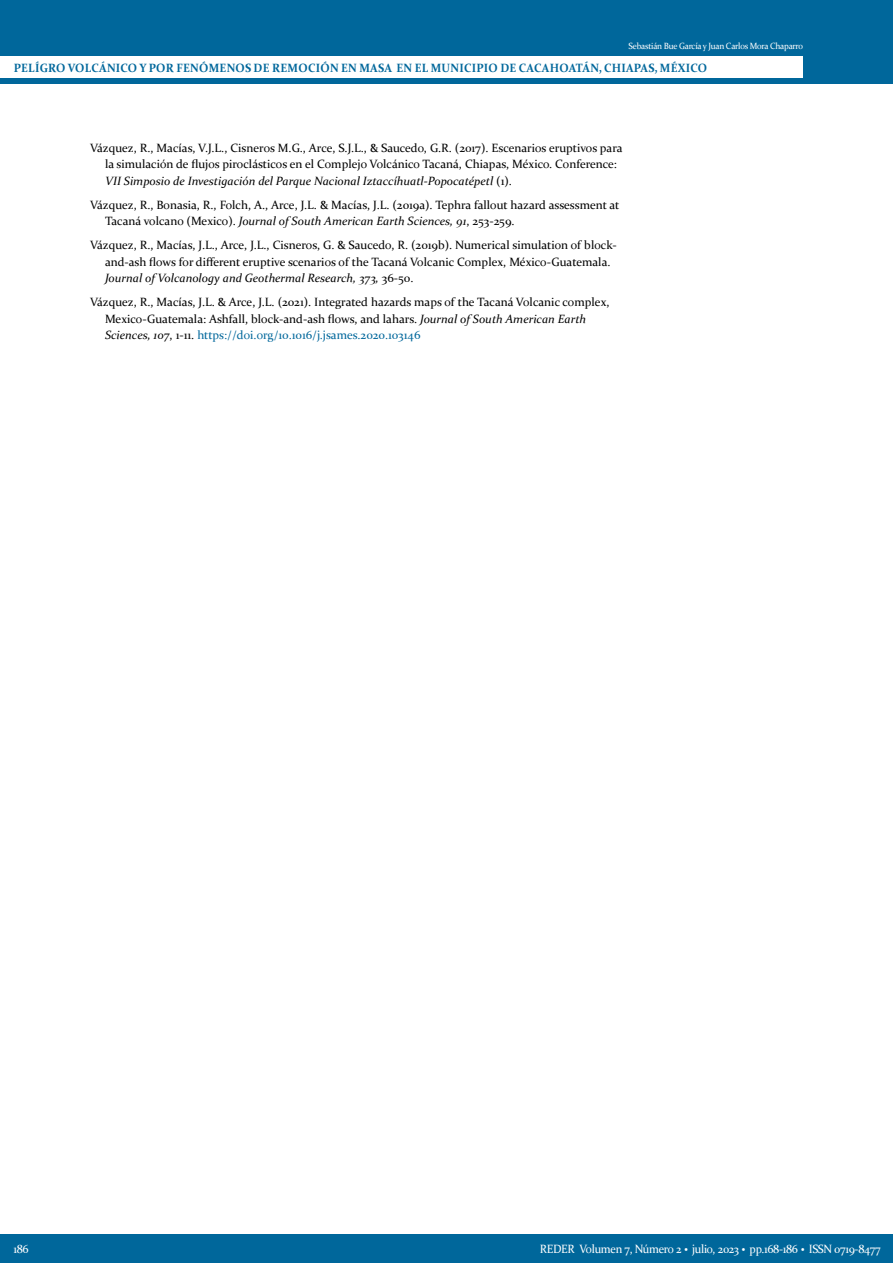
<style>
.page{position:relative;width:893px;height:1263px;background:#fff}
.page>*{position:absolute;margin:0;border:0;box-sizing:border-box;transform-origin:0 0}
.Referencias{font:12px/16.5px "Constantia";color:#000}
.t1{font:700 12px "Constantia";letter-spacing:.02em;color:#00679b;scale:.95 1}
.t2{font:12px "Constantia";letter-spacing:-.025em;color:#fff;scale:.95 1}
.t3{font:9px "Constantia";letter-spacing:-.025em;color:#fff;scale:.95 1}
.s1{font-style:italic}
.s2{color:#00679b}
.s3{font-weight:700;font-size:18px}
</style>
<div class="page">
<div style="left:0;top:0;width:893px;height:84px;background:#00679b"></div>
<div style="left:0;top:56px;width:803px;height:22px;background:#fff"></div>
<div style="left:0;top:1234px;width:893px;height:29px;background:#00679b"></div>
<p class="t3" style="left:629px;top:40px;width:185px">Sebastián Bue García y Juan Carlos Mora Chaparro</p>
<p class="t1" style="left:14px;top:59px;width:731px">PELÍGRO VOLCÁNICO Y POR FENÓMENOS DE REMOCIÓN EN MASA EN EL MUNICIPIO DE CACAHOATÁN, CHIAPAS, MÉXICO</p>
<p class="Referencias" style="left:105px;top:139px;width:519px;text-indent:-15px">Vázquez, R., Macías, V.J.L., Cisneros M.G., Arce, S.J.L., &amp; Saucedo, G.R. (2017). Escenarios eruptivos para la simulación de flujos piroclásticos en el Complejo Volcánico Tacaná, Chiapas, México. Conference:<br><span class="s1">VII Simposio de Investigación del Parque Nacional Iztaccíhuatl-Popocatépetl</span> (1).</p>
<p class="Referencias" style="left:105px;top:196px;width:516px;text-indent:-15px">Vázquez, R., Bonasia, R., Folch, A., Arce, J.L. &amp; Macías, J.L. (2019a). Tephra fallout hazard assessment at<br>Tacaná volcano (Mexico). <span class="s1">Journal of South American Earth Sciences, 91</span>, 253-259.</p>
<p class="Referencias" style="left:105px;top:236px;width:513px;text-indent:-15px">Vázquez, R., Macías, J.L., Arce, J.L., Cisneros, G. &amp; Saucedo, R. (2019b). Numerical simulation of block&shy;and-ash flows for different eruptive scenarios of the Tacaná Volcanic Complex, México-Guatemala.<br><span class="s1">Journal of Volcanology and Geothermal Research, 373,</span> 36-50.</p>
<p class="Referencias" style="left:105px;top:293px;width:506px;text-indent:-15px">Vázquez, R., Macías, J.L. &amp; Arce, J.L. (2021). Integrated hazards maps of the Tacaná Volcanic complex,<br>Mexico-Guatemala: Ashfall, block-and-ash flows, and lahars. <span class="s1">Journal of South American Earth<br>Sciences, 107</span>, 1-11. <span class="s2">https://doi.org/10.1016/j.jsames.2020.103146</span></p>
<p class="t2" style="left:14px;top:1241px;width:18px">186</p>
<p class="t2" style="left:540px;top:1240px;width:360px">REDER Volumen 7, Número 2 <span class="s3">·</span> julio, 2023 <span class="s3">·</span> pp.168-186 <span class="s3">·</span> ISSN 0719-8477</p>
</div>
